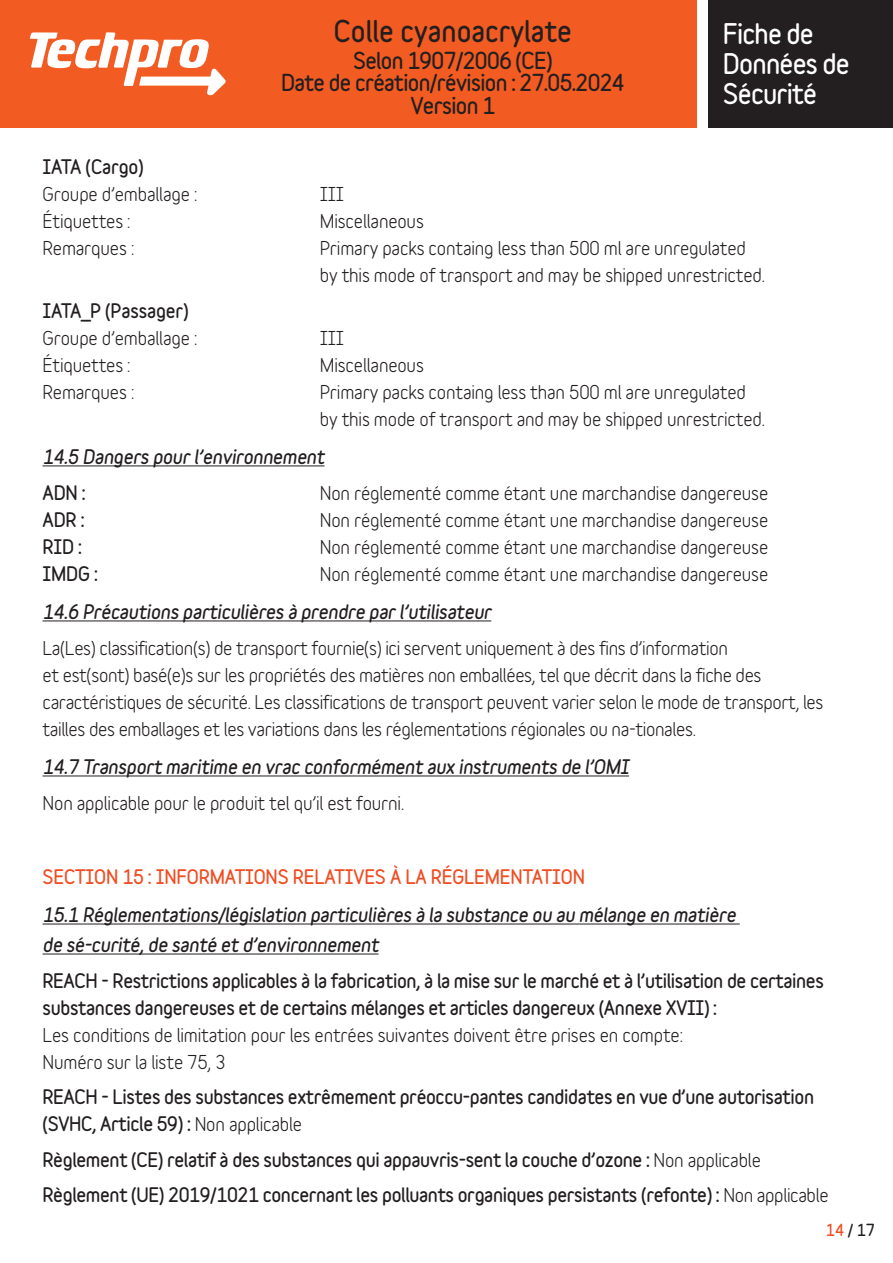
<style>
.page{position:relative;width:893px;height:1263px;background:#fff}
.page>*{position:absolute;margin:0;border:0;box-sizing:border-box;transform-origin:0 0}
.t1{font:900 27px "Variable";color:#231f20}
.t2{font:900 25.5px/30px "Variable";letter-spacing:-.03em;color:#fff}
.t3{font:900 21px/22.5px "Variable";letter-spacing:-.03em;color:#231f20;text-align:center}
.TEXTE_COURANT{font:700 18px/27px "Variable";letter-spacing:-.01em;color:#231f20}
.TEXTE_COURANT-2{font:900 18px/27px "Variable";letter-spacing:-.02em;color:#231f20}
.TEXTE_COURANT-3{font:italic 900 18px/30px "Variable";letter-spacing:-.01em;color:#231f20}
.TEXTE_COURANT-4{font:900 18px "Variable";letter-spacing:-.01em;color:#f04d22}
.t4{font:900 15px "Variable";color:#231f20}
.s1{font-weight:900}
.s2{font-weight:700}
.s3{color:#f04d22}
</style>
<div class="page">
<div style="left:0;top:0;width:723px;height:128px;background:#f25b21"></div>
<div style="left:702px;top:0;width:191px;height:128px;background:#231f20"></div>
<div style="left:697px;top:0;width:11px;height:128px;background:#fff"></div>
<svg style="left:30px;top:32px;width:196px;height:63px"></svg>
<hr style="left:43px;top:465px;width:281px;height:1px;background:#231f20">
<hr style="left:43px;top:620px;width:448px;height:1px;background:#231f20">
<hr style="left:43px;top:775px;width:586px;height:1px;background:#231f20">
<hr style="left:43px;top:923px;width:697px;height:1px;background:#231f20">
<hr style="left:43px;top:953px;width:336px;height:1px;background:#231f20">
<p class="TEXTE_COURANT" style="left:43px;top:153px;width:156px"><span class="s1">IATA (Cargo)<br></span>Groupe d’emballage :</p>
<h1 class="t1" style="left:334px;top:13px;width:239px">Colle cyanoacrylate</h1>
<p class="t3" style="left:281px;top:49px;width:345px">Selon 1907/2006 (CE)<br>Date de création/révision : 27.05.2024<br>Version 1</p>
<p class="TEXTE_COURANT" style="left:320px;top:180px;width:26px">III</p>
<h2 class="t2" style="left:723px;top:19px;width:128px">Fiche de<br>Données de<br>Sécurité</h2>
<p class="TEXTE_COURANT" style="left:43px;top:207px;width:90px">Étiquettes :</p>
<p class="TEXTE_COURANT" style="left:320px;top:207px;width:106px">Miscellaneous</p>
<p class="TEXTE_COURANT" style="left:43px;top:234px;width:93px">Remarques :</p>
<p class="TEXTE_COURANT" style="left:320px;top:234px;width:447px">Primary packs containg less than 500 ml are unregulated by this mode of transport and may be shipped unrestricted.</p>
<p class="TEXTE_COURANT" style="left:43px;top:297px;width:156px"><span class="s1">IATA_P (Passager)<br></span>Groupe d’emballage :</p>
<p class="TEXTE_COURANT" style="left:320px;top:324px;width:26px">III</p>
<p class="TEXTE_COURANT" style="left:43px;top:351px;width:90px">Étiquettes :</p>
<p class="TEXTE_COURANT" style="left:320px;top:351px;width:106px">Miscellaneous</p>
<p class="TEXTE_COURANT" style="left:43px;top:378px;width:93px">Remarques :</p>
<p class="TEXTE_COURANT" style="left:320px;top:378px;width:447px">Primary packs containg less than 500 ml are unregulated by this mode of transport and may be shipped unrestricted.</p>
<p class="TEXTE_COURANT-3" style="left:43px;top:442px;width:283px">14.5 Dangers pour l’environnement</p>
<p class="TEXTE_COURANT-2" style="left:43px;top:479px;width:45px">ADN :</p>
<p class="TEXTE_COURANT" style="left:320px;top:479px;width:450px">Non réglementé comme étant une marchandise dangereuse</p>
<p class="TEXTE_COURANT-2" style="left:43px;top:506px;width:43px">ADR :</p>
<p class="TEXTE_COURANT" style="left:320px;top:506px;width:450px">Non réglementé comme étant une marchandise dangereuse</p>
<p class="TEXTE_COURANT-2" style="left:43px;top:533px;width:41px">RID :</p>
<p class="TEXTE_COURANT" style="left:320px;top:533px;width:450px">Non réglementé comme étant une marchandise dangereuse</p>
<p class="TEXTE_COURANT-2" style="left:43px;top:560px;width:57px">IMDG :</p>
<p class="TEXTE_COURANT" style="left:320px;top:560px;width:450px">Non réglementé comme étant une marchandise dangereuse</p>
<p class="TEXTE_COURANT-3" style="left:43px;top:597px;width:450px">14.6 Précautions particulières à prendre par l’utilisateur</p>
<p class="TEXTE_COURANT" style="left:43px;top:634px;width:782px">La(Les) classification(s) de transport fournie(s) ici servent uniquement à des fins d’information<br>et est(sont) basé(e)s sur les propriétés des matières non emballées, tel que décrit dans la fiche des caractéristiques de sécurité. Les classifications de transport peuvent varier selon le mode de transport, les tailles des emballages et les variations dans les réglementations régionales ou na-tionales.</p>
<p class="TEXTE_COURANT-3" style="left:43px;top:752px;width:588px">14.7 Transport maritime en vrac conformément aux instruments de l’OMI</p>
<p class="TEXTE_COURANT" style="left:43px;top:789px;width:363px">Non applicable pour le produit tel qu’il est fourni.</p>
<p class="TEXTE_COURANT-4" style="left:43px;top:865px;width:544px">SECTION 15 : INFORMATIONS RELATIVES À LA RÉGLEMENTATION</p>
<p class="TEXTE_COURANT-3" style="left:43px;top:900px;width:695px">15.1 Réglementations/législation particulières à la substance ou au mélange en matière de sé-curité, de santé et d’environnement</p>
<p class="TEXTE_COURANT-2" style="left:43px;top:967px;width:783px">REACH - Restrictions applicables à la fabrication, à la mise sur le marché et à l’utilisation de certaines substances dangereuses et de certains mélanges et articles dangereux (Annexe XVII) :<br><span class="s2">Les conditions de limitation pour les entrées suivantes doivent être prises en compte:<br>Numéro sur la liste 75, 3</span></p>
<p class="TEXTE_COURANT-2" style="left:43px;top:1083px;width:773px">REACH - Listes des substances extrêmement préoccu-pantes candidates en vue d’une autorisation (SVHC, Article 59) : <span class="s2">Non applicable</span></p>
<p class="TEXTE_COURANT-2" style="left:43px;top:1146px;width:720px">Règlement (CE) relatif à des substances qui appauvris-sent la couche d’ozone : <span class="s2">Non applicable</span></p>
<p class="TEXTE_COURANT-2" style="left:43px;top:1181px;width:788px">Règlement (UE) 2019/1021 concernant les polluants organiques persistants (refonte) : <span class="s2">Non applicable</span></p>
<p class="t4" style="left:826px;top:1220px;width:51px"><span class="s3">14</span> / 17</p>
</div>
